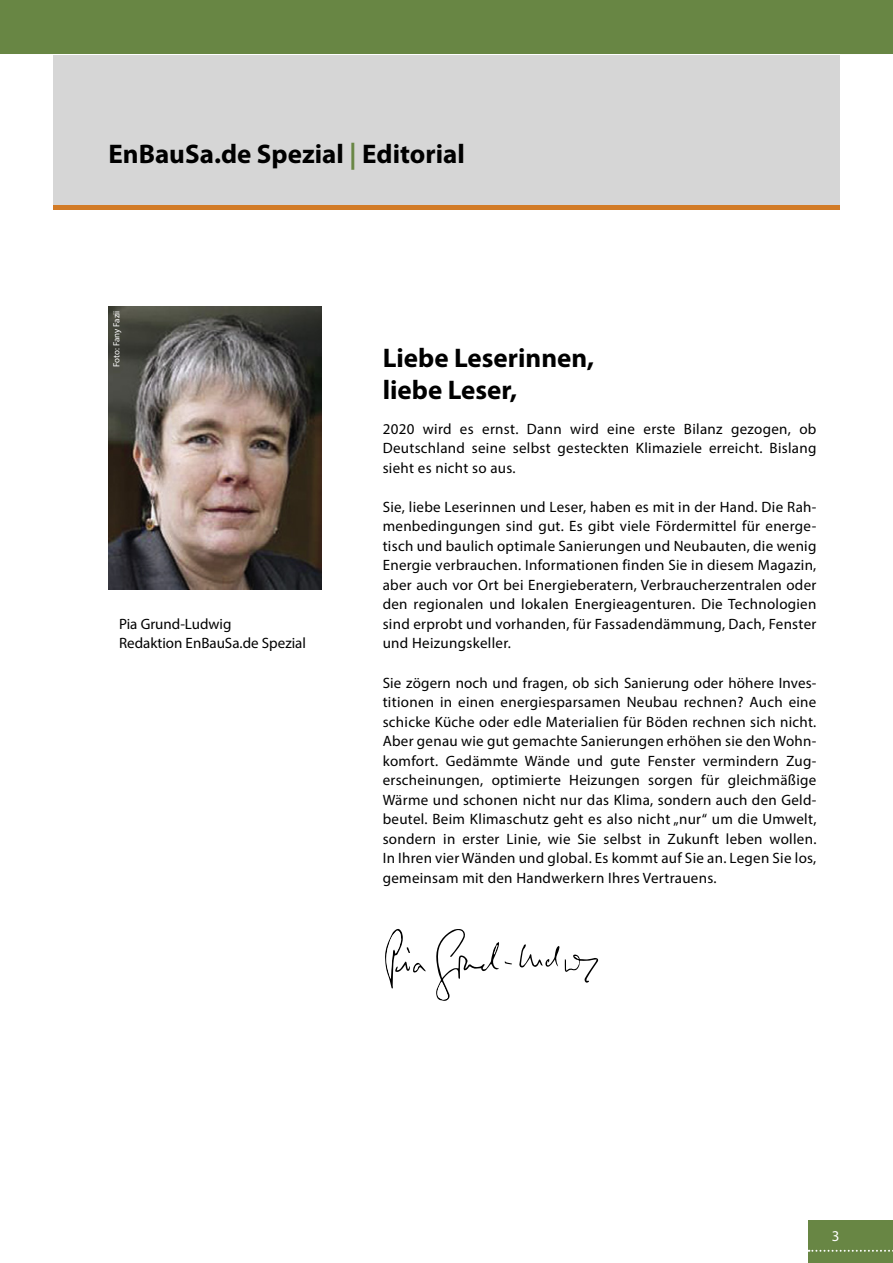
<style>
.page{position:relative;width:893px;height:1263px;background:#fff}
.page>*{position:absolute;margin:0;border:0;box-sizing:border-box;transform-origin:0 0}
.t1{font:700 27px/32.4px "Myriad Pro";color:#000}
.t2{font:15px/19.5px "Myriad Pro";letter-spacing:.02em;color:#000;text-align:justify}
.t3{font:15px/19.5px "Myriad Pro";color:#000}
.t4{font:15px "Myriad Pro";color:#fff}
.t5{font:9px "Myriad Pro";letter-spacing:-.005em;color:#fff}
.s1{color:#688644}
</style>
<div class="page">
<div style="left:0;top:0;width:893px;height:54px;background:#688644"></div>
<div style="left:808px;top:1220px;width:85px;height:43px;background:#688644"></div>
<div style="left:53px;top:55px;width:787px;height:151px;background:#d6d6d6"></div>
<hr style="left:53px;top:206px;width:787px;height:4px;background:#d27b27">
<img style="left:108px;top:306px;width:213px;height:284px">
<svg style="left:385px;top:929px;width:214px;height:72px"></svg>
<h1 class="t1" style="left:108px;top:137px;width:358px">EnBauSa.de Spezial <span class="s1">|</span> Editorial</h1>
<p class="t5" style="left:111px;top:367px;width:58px;rotate:-90deg">Foto: Fany Fazii</p>
<p class="t3" style="left:119px;top:614px;width:188px">Pia Grund-Ludwig<br>Redaktion EnBauSa.de Spezial</p>
<h1 class="t1" style="left:383px;top:341px;width:213px">Liebe Leserinnen, liebe Leser,</h1>
<p class="t2" style="left:383px;top:419px;width:435px">2020 wird es ernst. Dann wird eine erste Bilanz gezogen, ob Deutschland seine selbst gesteckten Klimaziele erreicht. Bislang sieht es nicht so aus.</p>
<p class="t2" style="left:383px;top:497px;width:435px">Sie, liebe Leserinnen und Leser, haben es mit in der Hand. Die Rah&shy;menbedingungen sind gut. Es gibt viele Fördermittel für energe&shy;tisch und baulich optimale Sanierungen und Neubauten, die wenig Energie verbrauchen. Informationen finden Sie in diesem Magazin, aber auch vor Ort bei Energieberatern, Verbraucherzentralen oder den regionalen und lokalen Energieagenturen. Die Technologien sind erprobt und vorhanden, für Fassadendämmung, Dach, Fenster und Heizungskeller.</p>
<p class="t2" style="left:383px;top:672px;width:435px">Sie zögern noch und fragen, ob sich Sanierung oder höhere Inves&shy;titionen in einen energiesparsamen Neubau rechnen? Auch eine schicke Küche oder edle Materialien für Böden rechnen sich nicht.<br>Aber genau wie gut gemachte Sanierungen erhöhen sie den Wohn&shy;komfort. Gedämmte Wände und gute Fenster vermindern Zug&shy;erscheinungen, optimierte Heizungen sorgen für gleichmäßige Wärme und schonen nicht nur das Klima, sondern auch den Geld&shy;beutel. Beim Klimaschutz geht es also nicht „nur“ um die Umwelt, sondern in erster Linie, wie Sie selbst in Zukunft leben wollen.<br>In Ihren vier Wänden und global. Es kommt auf Sie an. Legen Sie los, gemeinsam mit den Handwerkern Ihres Vertrauens.</p>
<p class="t4" style="left:832px;top:1226px;width:9px">3</p>
</div>
